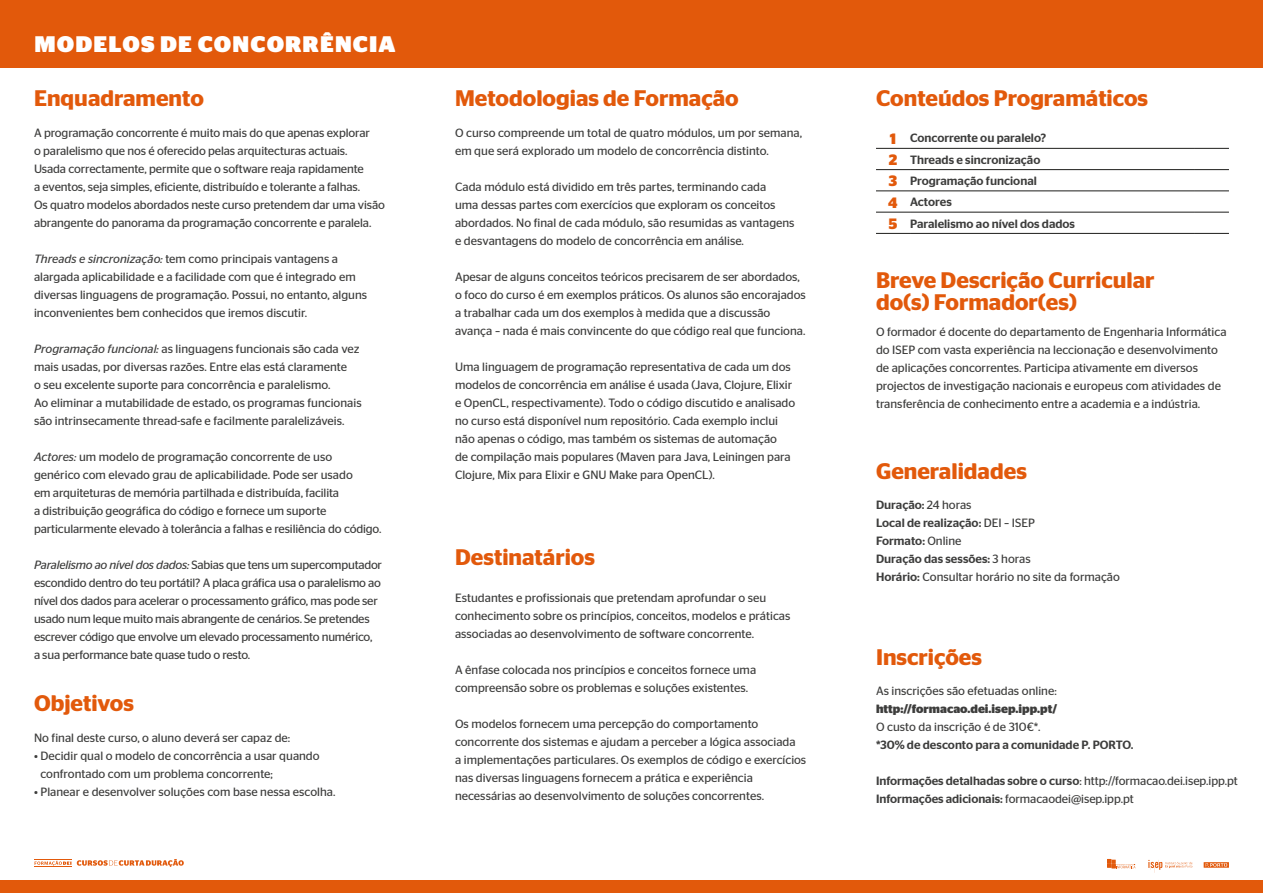
<style>
.page{position:relative;width:1263px;height:893px;background:#fff}
.page>*{position:absolute;margin:0;border:0;box-sizing:border-box;transform-origin:0 0}
.t1{font:600 22.5px/22.5px "Stag Sans";color:#e2590b}
.t2{font:900 22.5px "Stag Sans";letter-spacing:.05em;color:#fff}
.t3{font:12px/18px "Stag Sans";color:#3d3d3c}
.t4{font:12px/18px "Stag Sans";letter-spacing:-.02em;color:#3d3d3c}
.t5{font:500 12px/18px "Stag Sans";color:#3d3d3c}
.t6{font:700 12px "Stag Sans";color:#3d3d3c}
.s1{font-style:italic}
.s2{font-weight:700;font-size:15px;color:#e2590b}
.s3{font-weight:400}
.s4{font-weight:500}
</style>
<div class="page">
<div style="left:0;top:0;width:1263px;height:68px;background:#e2590b"></div>
<div style="left:0;top:880px;width:1263px;height:13px;background:#e2590b"></div>
<svg style="left:1107px;top:859px;width:28px;height:9px"></svg>
<svg style="left:1204px;top:862px;width:25px;height:6px"></svg>
<svg style="left:1148px;top:860px;width:44px;height:13px"></svg>
<svg style="left:77px;top:859px;width:107px;height:8px"></svg>
<svg style="left:35px;top:861px;width:36px;height:5px"></svg>
<hr style="left:34px;top:859px;width:38px;height:1px;background:#e2590b">
<hr style="left:34px;top:866px;width:38px;height:1px;background:#e2590b">
<hr style="left:876px;top:148px;width:34px;height:1px;background:#1d1d1b">
<hr style="left:910px;top:148px;width:285px;height:1px;background:#1d1d1b">
<hr style="left:1195px;top:148px;width:34px;height:1px;background:#1d1d1b">
<hr style="left:876px;top:169px;width:34px;height:1px;background:#1d1d1b">
<hr style="left:910px;top:169px;width:285px;height:1px;background:#1d1d1b">
<hr style="left:1195px;top:169px;width:34px;height:1px;background:#1d1d1b">
<hr style="left:876px;top:191px;width:34px;height:1px;background:#1d1d1b">
<hr style="left:910px;top:191px;width:285px;height:1px;background:#1d1d1b">
<hr style="left:1195px;top:191px;width:34px;height:1px;background:#1d1d1b">
<hr style="left:876px;top:212px;width:34px;height:1px;background:#1d1d1b">
<hr style="left:910px;top:212px;width:285px;height:1px;background:#1d1d1b">
<hr style="left:1195px;top:212px;width:34px;height:1px;background:#1d1d1b">
<hr style="left:876px;top:233px;width:34px;height:1px;background:#1d1d1b">
<hr style="left:910px;top:233px;width:285px;height:1px;background:#1d1d1b">
<hr style="left:1195px;top:233px;width:34px;height:1px;background:#1d1d1b">
<h1 class="t2" style="left:34px;top:31px;width:363px">MODELOS DE CONCORRÊNCIA</h1>
<h1 class="t1" style="left:34px;top:87px;width:171px">Enquadramento</h1>
<p class="t3" style="left:34px;top:123px;width:352px">A programação concorrente é muito mais do que apenas explorar<br>o paralelismo que nos é oferecido pelas arquitecturas actuais.<br>Usada correctamente, permite que o software reaja rapidamente<br>a eventos, seja simples, eficiente, distribuído e tolerante a falhas.<br>Os quatro modelos abordados neste curso pretendem dar uma visão abrangente do panorama da programação concorrente e paralela.</p>
<p class="t3" style="left:34px;top:249px;width:335px"><span class="s1">Threads e sincronização:</span> tem como principais vantagens a alargada aplicabilidade e a facilidade com que é integrado em diversas linguagens de programação. Possui, no entanto, alguns inconvenientes bem conhecidos que iremos discutir.</p>
<p class="t3" style="left:34px;top:339px;width:329px"><span class="s1">Programação funcional:</span> as linguagens funcionais são cada vez mais usadas, por diversas razões. Entre elas está claramente<br>o seu excelente suporte para concorrência e paralelismo.<br>Ao eliminar a mutabilidade de estado, os programas funcionais são intrinsecamente thread-safe e facilmente paralelizáveis.</p>
<p class="t3" style="left:34px;top:447px;width:349px"><span class="s1">Actores:</span> um modelo de programação concorrente de uso<br>genérico com elevado grau de aplicabilidade. Pode ser usado<br>em arquiteturas de memória partilhada e distribuída, facilita<br>a distribuição geográfica do código e fornece um suporte particularmente elevado à tolerância a falhas e resiliência do código.</p>
<p class="t4" style="left:34px;top:555px;width:350px"><span class="s1">Paralelismo ao nível dos dados:</span> Sabias que tens um supercomputador escondido dentro do teu portátil? A placa gráfica usa o paralelismo ao nível dos dados para acelerar o processamento gráfico, mas pode ser usado num leque muito mais abrangente de cenários. Se pretendes escrever código que envolve um elevado processamento numérico,<br>a sua performance bate quase tudo o resto.</p>
<h1 class="t1" style="left:34px;top:692px;width:101px">Objetivos</h1>
<p class="t3" style="left:34px;top:728px;width:258px">No final deste curso, o aluno deverá ser capaz de:</p>
<p class="t3" style="left:40px;top:746px;width:281px;text-indent:-6px">• Decidir qual o modelo de concorrência a usar quando confrontado com um problema concorrente;</p>
<p class="t3" style="left:34px;top:782px;width:303px">• Planear e desenvolver soluções com base nessa escolha.</p>
<h1 class="t1" style="left:455px;top:87px;width:285px">Metodologias de Formação</h1>
<p class="t3" style="left:455px;top:123px;width:348px">O curso compreende um total de quatro módulos, um por semana, em que será explorado um modelo de concorrência distinto.</p>
<p class="t3" style="left:455px;top:177px;width:341px">Cada módulo está dividido em três partes, terminando cada<br>uma dessas partes com exercícios que exploram os conceitos abordados. No final de cada módulo, são resumidas as vantagens e desvantagens do modelo de concorrência em análise.</p>
<p class="t3" style="left:455px;top:267px;width:352px">Apesar de alguns conceitos teóricos precisarem de ser abordados, o foco do curso é em exemplos práticos. Os alunos são encorajados a trabalhar cada um dos exemplos à medida que a discussão avança – nada é mais convincente do que código real que funciona.</p>
<p class="t3" style="left:455px;top:357px;width:342px">Uma linguagem de programação representativa de cada um dos modelos de concorrência em análise é usada (Java, Clojure, Elixir e OpenCL, respectivamente). Todo o código discutido e analisado no curso está disponível num repositório. Cada exemplo inclui não apenas o código, mas também os sistemas de automação<br>de compilação mais populares (Maven para Java, Leiningen para Clojure, Mix para Elixir e GNU Make para OpenCL).</p>
<h1 class="t1" style="left:455px;top:546px;width:141px">Destinatários</h1>
<p class="t3" style="left:455px;top:589px;width:337px">Estudantes e profissionais que pretendam aprofundar o seu conhecimento sobre os princípios, conceitos, modelos e práticas associadas ao desenvolvimento de software concorrente.</p>
<p class="t3" style="left:455px;top:661px;width:303px">A ênfase colocada nos princípios e conceitos fornece uma compreensão sobre os problemas e soluções existentes.</p>
<p class="t3" style="left:455px;top:715px;width:353px">Os modelos fornecem uma percepção do comportamento concorrente dos sistemas e ajudam a perceber a lógica associada<br>a implementações particulares. Os exemplos de código e exercícios nas diversas linguagens fornecem a prática e experiência necessárias ao desenvolvimento de soluções concorrentes.</p>
<h1 class="t1" style="left:876px;top:87px;width:274px">Conteúdos Programáticos</h1>
<p class="t5" style="left:888px;top:128px;width:188px;line-height:21.3px"><span class="s2">1</span> Concorrente ou paralelo?<br><span class="s2">2</span> Threads e sincronização<br><span class="s2">3</span> Programação funcional<br><span class="s2">4</span> Actores<br><span class="s2">5</span> Paralelismo ao nível dos dados</p>
<h1 class="t1" style="left:876px;top:269px;width:280px">Breve Descrição Curricular do(s) Formador(es)</h1>
<p class="t3" style="left:876px;top:322px;width:352px">O formador é docente do departamento de Engenharia Informática do ISEP com vasta experiência na leccionação e desenvolvimento de aplicações concorrentes. Participa ativamente em diversos projectos de investigação nacionais e europeus com atividades de transferência de conhecimento entre a academia e a indústria.</p>
<h1 class="t1" style="left:876px;top:460px;width:152px">Generalidades</h1>
<p class="t5" style="left:876px;top:496px;width:245px">Duração: <span class="s3">24 horas<br></span>Local de realização: <span class="s3">DEI – ISEP<br></span>Formato: <span class="s3">Online<br></span>Duração das sessões: <span class="s3">3 horas<br></span>Horário: <span class="s3">Consultar horário no site da formação</span></p>
<h1 class="t1" style="left:876px;top:646px;width:108px">Inscrições</h1>
<p class="t3" style="left:876px;top:682px;width:182px">As inscrições são efetuadas online:</p>
<p class="t6" style="left:876px;top:702px;width:183px">http://formacao.dei.isep.ipp.pt/</p>
<p class="t3" style="left:876px;top:718px;width:166px">O custo da inscrição é de 310€*.</p>
<p class="t5" style="left:876px;top:736px;width:259px">*30% de desconto para a comunidade P. PORTO.</p>
<p class="t3" style="left:876px;top:772px;width:363px"><span class="s4">Informações detalhadas sobre o curso</span>: http://formacao.dei.isep.ipp.pt<br><span class="s4">Informações adicionais:</span> formacaodei@isep.ipp.pt</p>
</div>
